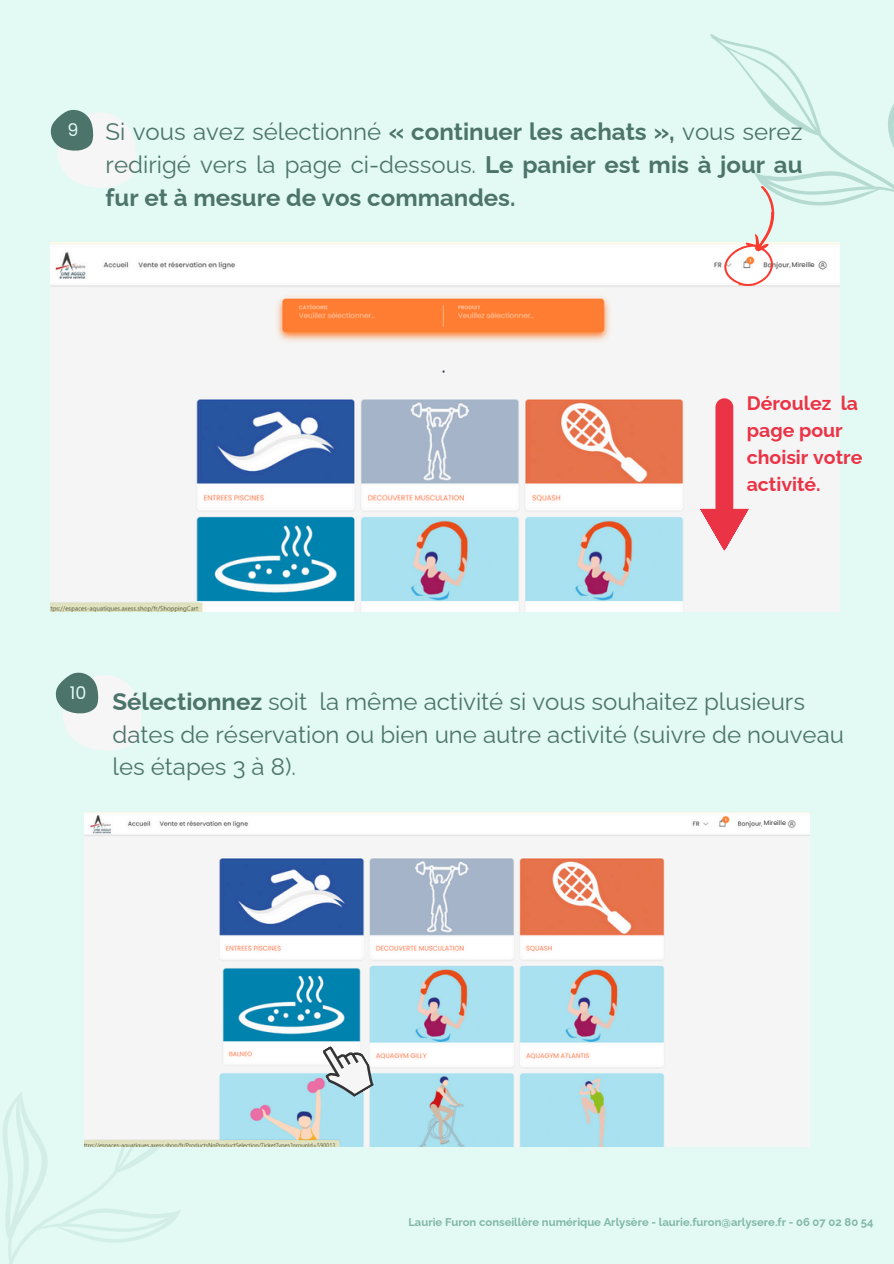
<style>
.page{position:relative;width:894px;height:1264px;background:#fff}
.page>*{position:absolute;margin:0;border:0;box-sizing:border-box;transform-origin:0 0}
.t1{font:700 24px/32.7px "Raleway";color:#4c746a;text-align:justify}
.t2{font:24px/32.7px "Raleway";color:#4c746a}
.t3{font:700 19.5px/27px "Raleway";color:#eb3346}
.t4{font:17.4px "Poppins";color:#e3faf4}
.t5{font:700 11.25px "Raleway";color:#81b7a9}
.t6{font:6.6px "Poppins";color:#343434}
.t7{font:6.45px "Poppins";color:#343434}
.s1{font-weight:400}
.s2{font-weight:700}
</style>
<div class="page">
<div style="left:0;top:0;width:893px;height:1263px;background:#e3faf4"></div>
<img style="left:50px;top:242px;width:789px;height:369px">
<svg style="left:3px;top:1093px;width:222px;height:170px"></svg>
<img style="left:84px;top:812px;width:725px;height:334px">
<svg style="left:50px;top:109px;width:86px;height:79px"></svg>
<div style="left:715px;top:398px;width:18px;height:118px;background:#eb3346;border-radius:9px"></div>
<svg style="left:691px;top:484px;width:66px;height:67px;background:#f1b3ba"></svg>
<svg style="left:56px;top:672px;width:85px;height:79px"></svg>
<svg style="left:313px;top:1033px;width:66px;height:71px;background:#bbcfd7"></svg>
<div style="left:762px;top:817px;width:25px;height:14px;background:#fff"></div>
<svg style="left:710px;top:34px;width:183px;height:252px"></svg>
<div style="left:791px;top:260px;width:26px;height:13px;background:#fff"></div>
<p class="t4" style="left:67px;top:118px;width:12px">9</p>
<p class="t1" style="left:106px;top:115px;width:698px"><span class="s1">Si vous avez sélectionné</span> « continuer les achats », <span class="s1">vous serez redirigé vers la page ci-dessous.</span> Le panier est mis à jour au fur et à mesure de vos commandes.</p>
<p class="t6" style="left:791px;top:260px;width:25px">Mireille</p>
<p class="t3" style="left:746px;top:390px;width:117px">Déroulez la page pour choisir votre activité.</p>
<p class="t4" style="left:70px;top:680px;width:18px">10</p>
<h1 class="t2" style="left:112px;top:685px;width:732px"><span class="s2">Sélectionnez</span> soit la même activité si vous souhaitez plusieurs dates de réservation ou bien une autre activité (suivre de nouveau les étapes 3 à 8).</h1>
<p class="t7" style="left:763px;top:818px;width:24px">Mireille</p>
<p class="t5" style="left:408px;top:1215px;width:466px">Laurie Furon conseillère numérique Arlysère - laurie.furon@arlysere.fr - 06 07 02 80 54</p>
</div>
